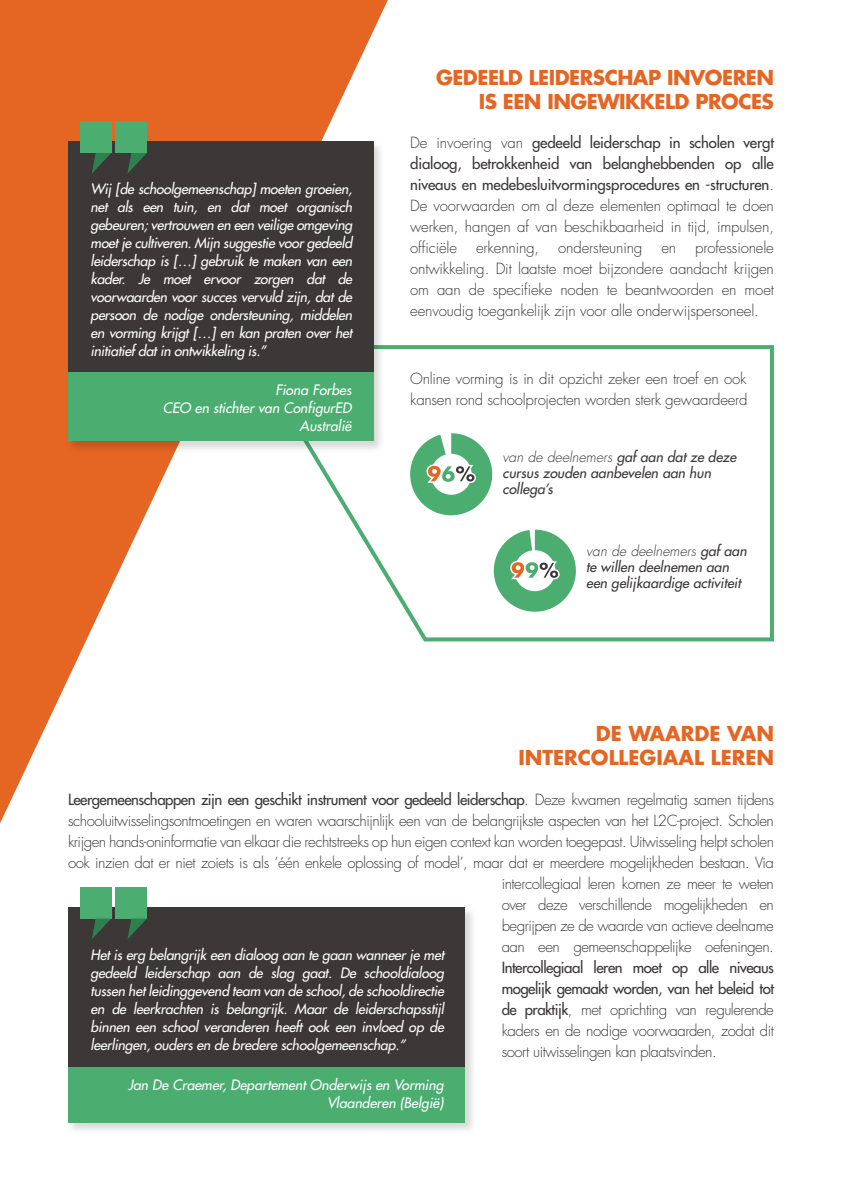
<style>
.page{position:relative;width:842px;height:1191px;background:#fff}
.page>*{position:absolute;margin:0;border:0;box-sizing:border-box;transform-origin:0 0}
.t1{font:700 20px/24px "Futura X";letter-spacing:-.025em;color:#e56523;text-align:right}
.t2{font:700 20px/24px "Futura X";color:#e56523;text-align:right}
.t3{font:300 15px/21px "Futura X";letter-spacing:-.03em;color:#3b3837;text-align:justify}
.t4{font:500 15px/21px "Futura X";letter-spacing:-.01em;color:#3b3837;text-align:justify}
.t5{font:300 15px "Futura X";letter-spacing:-.01em;color:#3b3837}
.t6{font:italic 500 14px/18px "Futura X";color:#fff;text-align:justify}
.t7{font:italic 500 14px/16px "Futura X";color:#3b3837}
.s1{font-weight:300}
.s2{font-weight:500}
</style>
<div class="page">
<svg style="left:388px;top:345px;width:386px;height:296px"></svg>
<div style="left:410px;top:433px;width:82px;height:82px;background:#4bae70;border-radius:50%"></div>
<div style="left:431px;top:454px;width:41px;height:41px;background:#fff;border-radius:50%"></div>
<svg style="left:450px;top:429px;width:26px;height:54px"></svg>
<div style="left:494px;top:529px;width:82px;height:83px;background:#4bae70;border-radius:50%"></div>
<div style="left:514px;top:550px;width:41px;height:41px;background:#fff;border-radius:50%"></div>
<svg style="left:510px;top:526px;width:50px;height:53px"></svg>
<svg style="left:0;top:0;width:388px;height:823px"></svg>
<img style="left:1px;top:75px;width:449px;height:444px">
<div style="left:68px;top:142px;width:305px;height:233px;background:#3b3837"></div>
<div style="left:68px;top:372px;width:305px;height:69px;background:#4bae70"></div>
<div style="left:80px;top:122px;width:31px;height:31px;background:#4bae70"></div>
<svg style="left:92px;top:153px;width:19px;height:20px"></svg>
<div style="left:116px;top:122px;width:31px;height:31px;background:#4bae70"></div>
<svg style="left:127px;top:153px;width:20px;height:21px"></svg>
<img style="left:68px;top:887px;width:405px;height:243px">
<div style="left:68px;top:907px;width:397px;height:162px;background:#3b3837"></div>
<div style="left:68px;top:1067px;width:397px;height:55px;background:#4bae70"></div>
<div style="left:80px;top:887px;width:31px;height:31px;background:#4bae70"></div>
<svg style="left:92px;top:918px;width:19px;height:21px"></svg>
<div style="left:116px;top:887px;width:31px;height:31px;background:#4bae70"></div>
<svg style="left:127px;top:918px;width:20px;height:21px"></svg>
<p class="t6" style="left:91px;top:180px;width:263px">Wij [de schoolgemeenschap] moeten groeien, net als een tuin, en dat moet organisch gebeuren; vertrouwen en een veilige omgeving moet je cultiveren. Mijn suggestie voor gedeeld leiderschap is […] gebruik te maken van een kader. Je moet ervoor zorgen dat de voorwaarden voor succes vervuld zijn, dat de persoon de nodige ondersteuning, middelen en vorming krijgt […] en kan praten over het initiatief dat in ontwikkeling is.”</p>
<p class="t6" style="left:163px;top:381px;width:190px;text-align:right">Fiona Forbes<br>CEO en stichter van ConfigurED<br>Australië</p>
<h1 class="t1" style="left:436px;top:65px;width:339px">GEDEELD LEIDERSCHAP INVOEREN<br>IS EEN INGEWIKKELD PROCES</h1>
<p class="t4" style="left:410px;top:132px;width:365px"><span class="s1">De invoering van</span> gedeeld leiderschap in scholen vergt dialoog, betrokkenheid van belanghebbenden op alle niveaus en medebesluitvormingsprocedures en -structuren<span class="s1">.<br>De voorwaarden om al deze elementen optimaal te doen werken, hangen af van beschikbaarheid in tijd, impulsen, officiële</span></p>
<p class="t3" style="left:410px;top:238px;width:365px;text-indent:285px">professionele ontwikkeling. Dit laatste moet bijzondere aandacht krijgen om aan de specifieke noden te beantwoorden en moet eenvoudig toegankelijk zijn voor alle onderwijspersoneel.</p>
<p class="t5" style="left:476px;top:239px;width:65px">erkenning,</p>
<p class="t5" style="left:558px;top:239px;width:86px">ondersteuning</p>
<p class="t3" style="left:661px;top:238px;width:16px">en</p>
<p class="t3" style="left:410px;top:369px;width:339px">Online vorming is in dit opzicht zeker een troef en ook kansen rond schoolprojecten worden sterk gewaardeerd</p>
<p class="t7" style="left:503px;top:449px;width:235px"><span class="s1">van de deelnemers</span> gaf aan dat ze deze cursus zouden aanbevelen aan hun collega’s</p>
<p class="t7" style="left:586px;top:543px;width:162px"><span class="s1">van de deelnemers</span> gaf aan te willen deelnemen aan een gelijkaardige activiteit</p>
<h1 class="t2" style="left:518px;top:721px;width:257px">DE WAARDE VAN<br>INTERCOLLEGIAAL LEREN</h1>
<p class="t3" style="left:68px;top:789px;width:707px;text-align:right"><span class="s2">Leergemeenschappen zijn een geschikt instrument voor gedeeld leiderschap</span>. Deze kwamen regelmatig samen tijdens schooluitwisselingsontmoetingen en waren waarschijnlijk een van de belangrijkste aspecten van het L2C-project. Scholen krijgen hands-oninformatie van elkaar die rechtstreeks op hun eigen context kan worden toegepast. Uitwisseling helpt scholen ook inzien dat er niet zoiets is als ‘één enkele oplossing of model’, maar dat er meerdere mogelijkheden bestaan. Via intercollegiaal leren komen ze meer te weten<br>over deze verschillende mogelijkheden en<br>begrijpen ze de waarde van actieve deelname<br>aan een gemeenschappelijke oefeningen.</p>
<p class="t3" style="left:502px;top:957px;width:274px"><span class="s2">Intercollegiaal leren moet op alle niveaus mogelijk gemaakt worden, van het beleid tot de praktijk</span>, met oprichting van regulerende kaders en de nodige voorwaarden, zodat dit soort uitwisselingen kan plaatsvinden.</p>
<p class="t6" style="left:91px;top:945px;width:355px">Het is erg belangrijk een dialoog aan te gaan wanneer je met gedeeld leiderschap aan de slag gaat. De schooldialoog tussen het leidinggevend team van de school, de schooldirectie en de leerkrachten is belangrijk. Maar de leiderschapsstijl binnen een school veranderen heeft ook een invloed op de leerlingen, ouders en de bredere schoolgemeenschap.”</p>
<p class="t6" style="left:128px;top:1075px;width:317px;text-align:right">Jan De Craemer, Departement Onderwijs en Vorming<br>Vlaanderen (België)</p>
</div>
